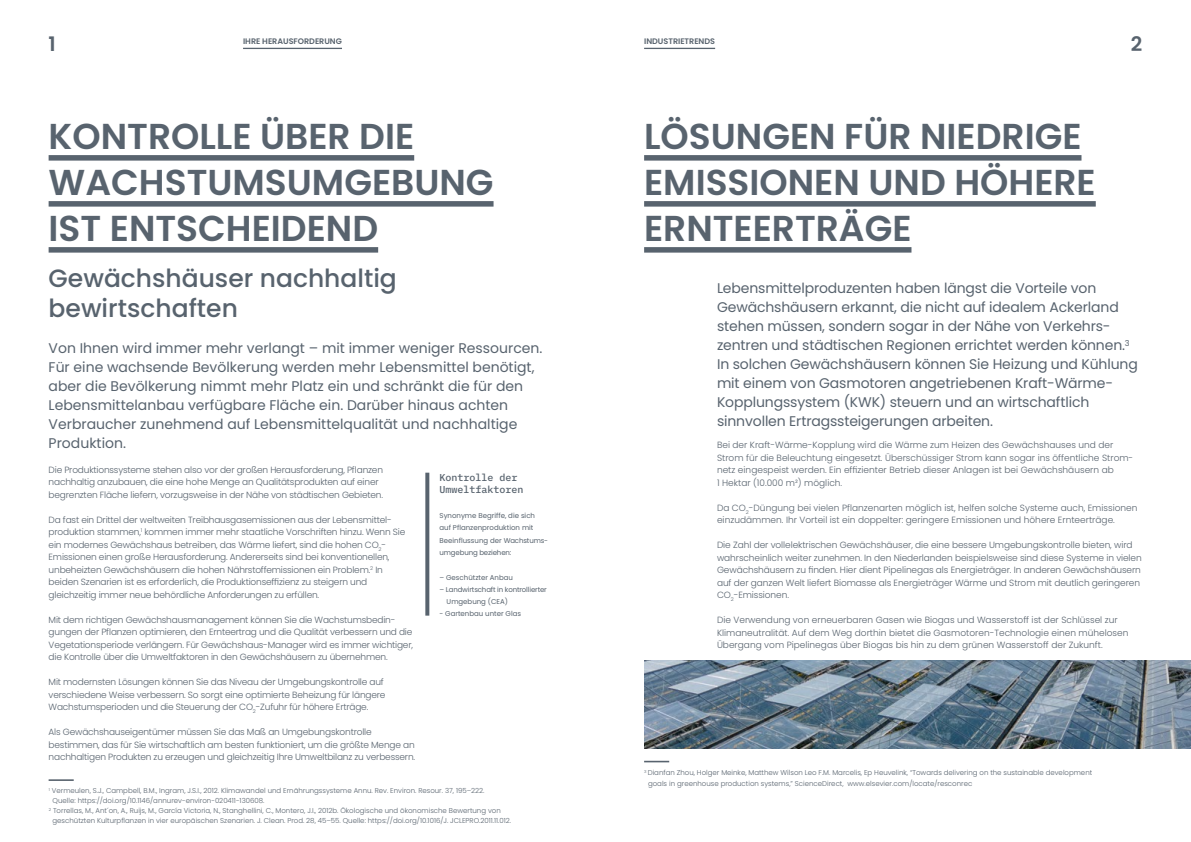
<style>
.page{position:relative;width:1191px;height:842px;background:#fff}
.page>*{position:absolute;margin:0;border:0;box-sizing:border-box;transform-origin:0 0}
.t1{font:600 36px/46px "Poppins";color:#58636e}
.t2{font:500 25px/30px "Poppins";color:#58636e}
.t3{font:600 20px "Poppins";color:#58636e}
.t4{font:14px/19px "Poppins";letter-spacing:-.01em;color:#58636e}
.t5{font:500 10px/12px "IBM Plex Mono";color:#58636e}
.t6{font:300 9px/12.5px "Poppins";letter-spacing:-.02em;color:#58636e}
.t7{font:300 9px/12.5px "Poppins";color:#58636e}
.t8{font:600 8px "Poppins";color:#58636e}
.t9{font:300 7px/11px "Poppins";color:#58636e}
.t10{font:7px/12.5px "Poppins";color:#58636e}
.t11{font:7px/12px "Poppins";letter-spacing:-.02em;color:#58636e}
</style>
<div class="page">
<hr style="left:243px;top:48px;width:99px;height:1px;background:#58636e">
<hr style="left:644px;top:48px;width:71px;height:1px;background:#58636e">
<div style="left:49px;top:155px;width:365px;height:6px;background:#58636e"></div>
<div style="left:49px;top:201px;width:444px;height:6px;background:#58636e"></div>
<div style="left:49px;top:247px;width:329px;height:6px;background:#58636e"></div>
<div style="left:644px;top:155px;width:437px;height:6px;background:#58636e"></div>
<div style="left:644px;top:201px;width:451px;height:6px;background:#58636e"></div>
<div style="left:644px;top:247px;width:267px;height:6px;background:#58636e"></div>
<svg style="left:425px;top:473px;width:4px;height:143px"></svg>
<hr style="left:49px;top:779px;width:25px;height:2px;background:#58636e">
<svg style="left:644px;top:761px;width:25px;height:1px"></svg>
<img style="left:644px;top:661px;width:547px;height:87px">
<h3 class="t3" style="left:49px;top:32px;width:9px">1</h3>
<h3 class="t3" style="left:1130px;top:32px;width:13px">2</h3>
<p class="t8" style="left:243px;top:37px;width:100px">IHRE HERAUSFORDERUNG</p>
<p class="t8" style="left:644px;top:37px;width:72px">INDUSTRIETRENDS</p>
<h1 class="t1" style="left:49px;top:113px;width:446px">KONTROLLE ÜBER DIE<br>WACHSTUMSUMGEBUNG<br>IST ENTSCHEIDEND</h1>
<h2 class="t2" style="left:49px;top:263px;width:350px">Gewächshäuser nachhaltig bewirtschaften</h2>
<p class="t4" style="left:49px;top:339px;width:495px">Von Ihnen wird immer mehr verlangt – mit immer weniger Ressourcen.<br>Für eine wachsende Bevölkerung werden mehr Lebensmittel benötigt, aber die Bevölkerung nimmt mehr Platz ein und schränkt die für den Lebensmittelanbau verfügbare Fläche ein. Darüber hinaus achten Verbraucher zunehmend auf Lebensmittelqualität und nachhaltige Produktion.</p>
<p class="t6" style="left:49px;top:463px;width:336px">Die Produktionssysteme stehen also vor der großen Herausforderung, Pflanzen nachhaltig anzubauen, die eine hohe Menge an Qualitätsprodukten auf einer begrenzten Fläche liefern, vorzugsweise in der Nähe von städtischen Gebieten.</p>
<p class="t6" style="left:49px;top:513px;width:358px">Da fast ein Drittel der weltweiten Treibhausgasemissionen aus der Lebensmittel&shy;produktion stammen,<sup>1</sup> kommen immer mehr staatliche Vorschriften hinzu. Wenn Sie ein modernes Gewächshaus betreiben, das Wärme liefert, sind die hohen CO<sub>2</sub>- Emissionen einen große Herausforderung. Andererseits sind bei konventionellen, unbeheizten Gewächshäusern die hohen Nährstoffemissionen ein Problem.<sup>2</sup> In beiden Szenarien ist es erforderlich, die Produktionseffizienz zu steigern und gleichzeitig immer neue behördliche Anforderungen zu erfüllen.</p>
<p class="t6" style="left:49px;top:613px;width:366px">Mit dem richtigen Gewächshausmanagement können Sie die Wachstumsbedin&shy;gungen der Pflanzen optimieren, den Ernteertrag und die Qualität verbessern und die Vegetationsperiode verlängern. Für Gewächshaus-Manager wird es immer wichtiger, die Kontrolle über die Umweltfaktoren in den Gewächshäusern zu übernehmen.</p>
<p class="t6" style="left:49px;top:676px;width:338px">Mit modernsten Lösungen können Sie das Niveau der Umgebungskontrolle auf verschiedene Weise verbessern. So sorgt eine optimierte Beheizung für längere<br>Wachstumsperioden und die Steuerung der CO<sub>2</sub>-Zufuhr für höhere Erträge.</p>
<p class="t6" style="left:49px;top:726px;width:368px">Als Gewächshauseigentümer müssen Sie das Maß an Umgebungskontrolle bestimmen, das für Sie wirtschaftlich am besten funktioniert, um die größte Menge an nachhaltigen Produkten zu erzeugen und gleichzeitig Ihre Umweltbilanz zu verbessern.</p>
<p class="t5" style="left:439px;top:471px;width:85px">Kontrolle der<br>Umweltfaktoren</p>
<p class="t10" style="left:439px;top:509px;width:110px">Synonyme Begriffe, die sich auf Pflanzenproduktion mit<br>Beeinflussung der Wachstums&shy;umgebung beziehen:</p>
<p class="t10" style="left:439px;top:571px;width:75px">– Geschützter Anbau</p>
<p class="t11" style="left:446px;top:583px;width:102px;text-indent:-7px">– Landwirtschaft in kontrollierter<br>Umgebung (CEA)</p>
<p class="t10" style="left:439px;top:607px;width:83px">- Gartenbau unter Glas</p>
<p class="t9" style="left:49px;top:785px;width:437px"><sup>1</sup> Vermeulen, S.J., Campbell, B.M., Ingram, J.S.I., 2012. Klimawandel und Ernährungssysteme Annu. Rev. Environ. Resour. 37, 195–222.</p>
<p class="t9" style="left:53px;top:795px;width:213px">Quelle: https://doi.org/10.1146/annurev-environ-020411-130608.</p>
<p class="t9" style="left:49px;top:805px;width:453px"><sup>2</sup> Torrellas, M., Ant´on, A., Ruijs, M., García Victoria, N., Stanghellini, C., Montero, J.I., 2012b. Ökologische und ökonomische Bewertung von</p>
<p class="t9" style="left:53px;top:815px;width:460px">geschützten Kulturpflanzen in vier europäischen Szenarien. J. Clean. Prod. 28, 45–55. Quelle: https://doi.org/10.1016/J. JCLEPRO.2011.11.012.</p>
<h1 class="t1" style="left:644px;top:113px;width:453px">LÖSUNGEN FÜR NIEDRIGE<br>EMISSIONEN UND HÖHERE<br>ERNTEERTRÄGE</h1>
<p class="t4" style="left:717px;top:279px;width:422px">Lebensmittelproduzenten haben längst die Vorteile von Gewächshäusern erkannt, die nicht auf idealem Ackerland stehen müssen, sondern sogar in der Nähe von Verkehrs&shy;zentren und städtischen Regionen errichtet werden können.<sup>3<br></sup>In solchen Gewächshäusern können Sie Heizung und Kühlung mit einem von Gasmotoren angetriebenen Kraft-Wärme-Kopplungssystem (KWK) steuern und an wirtschaftlich sinnvollen Ertragssteigerungen arbeiten.</p>
<p class="t7" style="left:717px;top:439px;width:418px">Bei der Kraft-Wärme-Kopplung wird die Wärme zum Heizen des Gewächshauses und der Strom für die Beleuchtung eingesetzt. Überschüssiger Strom kann sogar ins öffentliche Strom&shy;netz eingespeist werden. Ein effizienter Betrieb dieser Anlagen ist bei Gewächshäusern ab<br>1 Hektar (10.000 m²) möglich.</p>
<p class="t7" style="left:717px;top:501px;width:422px">Da CO<sub>2</sub>-Düngung bei vielen Pflanzenarten möglich ist, helfen solche Systeme auch, Emissionen einzudämmen. Ihr Vorteil ist ein doppelter: geringere Emissionen und höhere Ernteerträge.</p>
<p class="t6" style="left:717px;top:539px;width:426px">Die Zahl der vollelektrischen Gewächshäuser, die eine bessere Umgebungskontrolle bieten, wird wahrscheinlich weiter zunehmen. In den Niederlanden beispielsweise sind diese Systeme in vielen Gewächshäusern zu finden. Hier dient Pipelinegas als Energieträger. In anderen Gewächshäusern auf der ganzen Welt liefert Biomasse als Energieträger Wärme und Strom mit deutlich geringeren CO<sub>2</sub>-Emissionen.</p>
<p class="t7" style="left:717px;top:614px;width:413px">Die Verwendung von erneuerbaren Gasen wie Biogas und Wasserstoff ist der Schlüssel zur<br>Klimaneutralität. Auf dem Weg dorthin bietet die Gasmotoren-Technologie einen mühelosen<br>Übergang vom Pipelinegas über Biogas bis hin zu dem grünen Wasserstoff der Zukunft.</p>
<p class="t9" style="left:648px;top:767px;width:446px;text-indent:-4px"><sup>3</sup> Dianfan Zhou, Holger Meinke, Matthew Wilson Leo F.M. Marcelis, Ep Heuvelink, “Towards delivering on the sustainable development goals in greenhouse production systems,” ScienceDirect, www.elsevier.com/locate/resconrec</p>
</div>
